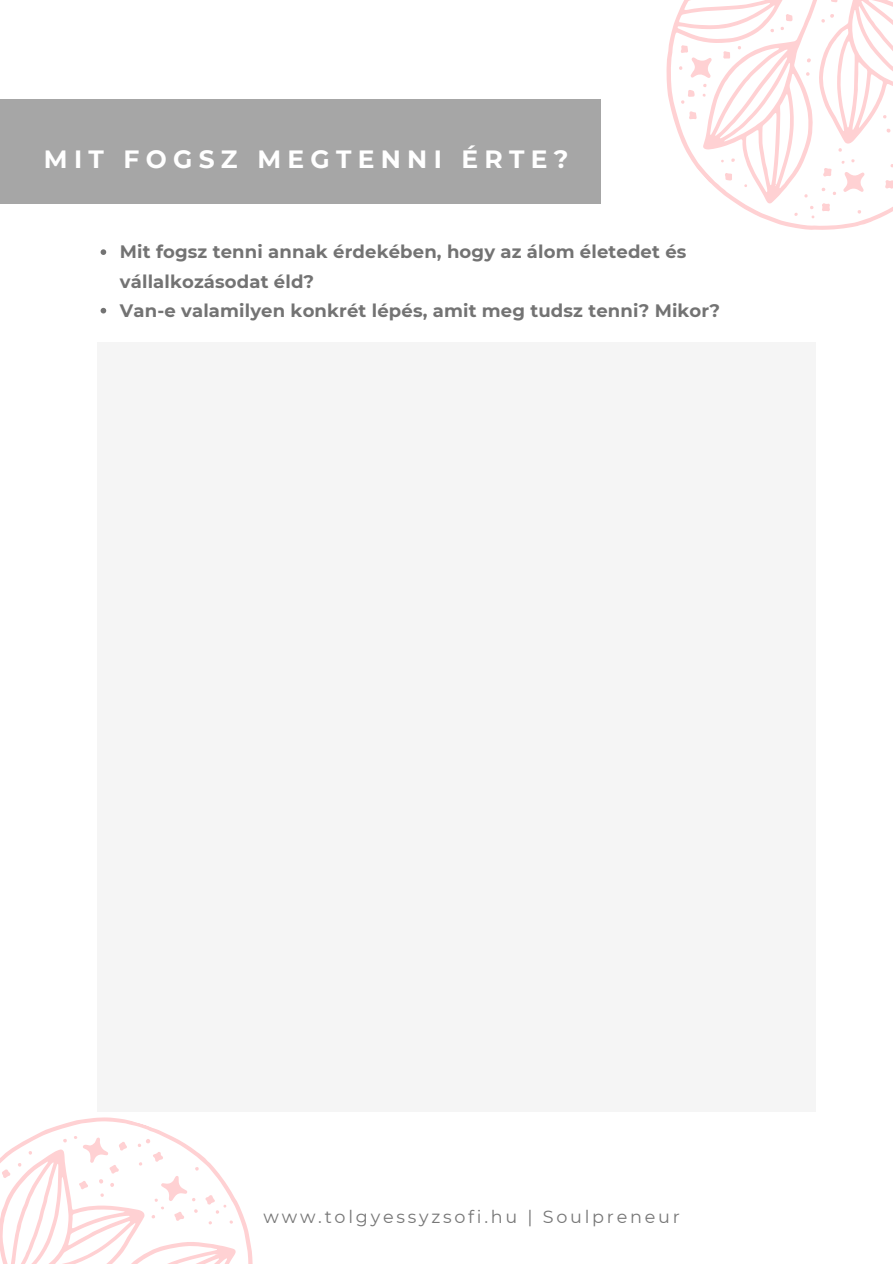
<style>
.page{position:relative;width:893px;height:1264px;background:#fff}
.page>*{position:absolute;margin:0;border:0;box-sizing:border-box;transform-origin:0 0}
.t1{font:700 24.9px "Montserrat";letter-spacing:.255em;color:#fff}
.t2{font:700 18px/29.2px "Montserrat";letter-spacing:.01em;color:#737373}
.t3{font:17.55px "Montserrat";letter-spacing:.155em;color:#777}
</style>
<div class="page">
<div style="left:0;top:99px;width:600px;height:105px;background:#a6a6a6"></div>
<svg style="left:101px;top:249px;width:5px;height:6px"></svg>
<svg style="left:101px;top:308px;width:5px;height:5px"></svg>
<svg style="left:666px;top:0;width:226px;height:230px"></svg>
<svg style="left:881px;top:177px;width:11px;height:15px"></svg>
<svg style="left:722px;top:170px;width:12px;height:13px"></svg>
<svg style="left:828px;top:0;width:11px;height:5px"></svg>
<svg style="left:805px;top:58px;width:6px;height:5px"></svg>
<svg style="left:885px;top:128px;width:6px;height:5px"></svg>
<svg style="left:805px;top:71px;width:5px;height:6px"></svg>
<svg style="left:882px;top:114px;width:5px;height:5px"></svg>
<svg style="left:820px;top:13px;width:14px;height:10px"></svg>
<svg style="left:889px;top:163px;width:3px;height:5px"></svg>
<svg style="left:769px;top:12px;width:25px;height:21px"></svg>
<svg style="left:730px;top:157px;width:5px;height:6px"></svg>
<svg style="left:678px;top:43px;width:63px;height:79px"></svg>
<svg style="left:720px;top:159px;width:4px;height:4px"></svg>
<svg style="left:743px;top:184px;width:4px;height:4px"></svg>
<svg style="left:793px;top:147px;width:79px;height:72px"></svg>
<svg style="left:0;top:1117px;width:253px;height:146px"></svg>
<svg style="left:63px;top:1138px;width:4px;height:4px"></svg>
<svg style="left:1px;top:1162px;width:21px;height:17px"></svg>
<svg style="left:28px;top:1150px;width:5px;height:5px"></svg>
<svg style="left:73px;top:1133px;width:55px;height:64px"></svg>
<svg style="left:137px;top:1138px;width:96px;height:86px"></svg>
<div style="left:97px;top:343px;width:718px;height:768px;background:#f5f5f5"></div>
<p class="t1" style="left:44px;top:144px;width:526px">MIT FOGSZ MEGTENNI ÉRTE?</p>
<p class="t2" style="left:120px;top:237px;width:568px">Mit fogsz tenni annak érdekében, hogy az álom életedet és vállalkozásodat éld?</p>
<p class="t2" style="left:120px;top:296px;width:601px">Van-e valamilyen konkrét lépés, amit meg tudsz tenni? Mikor?</p>
<p class="t3" style="left:263px;top:1205px;width:417px">www.tolgyessyzsofi.hu | Soulpreneur</p>
</div>
